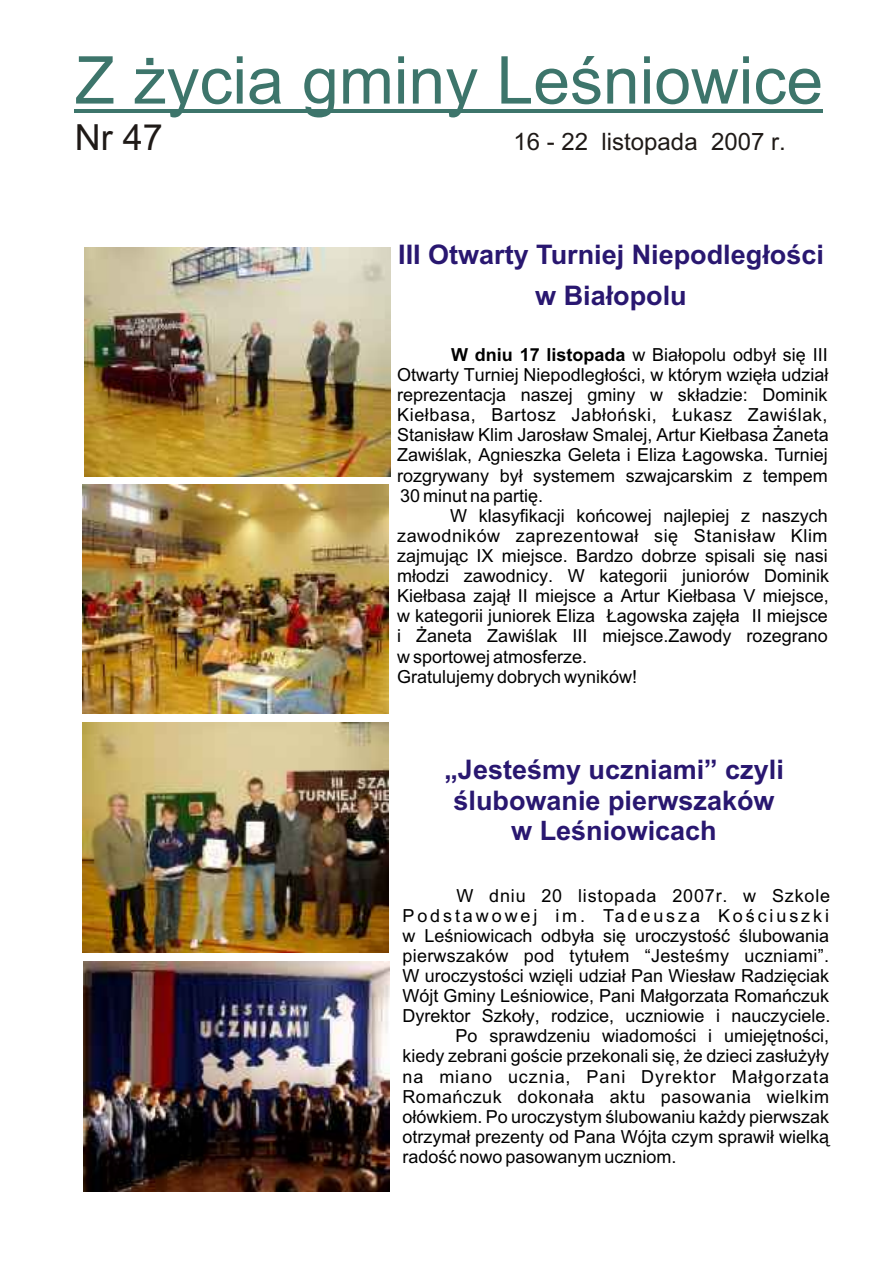
<style>
.page{position:relative;width:894px;height:1263px;background:#fff}
.page>*{position:absolute;margin:0;border:0;box-sizing:border-box;transform-origin:0 0}
.t1{font:66px "Arial CE";color:#3d756b}
.t2{font:36px "Arial CE";color:#1f1a17}
.t3{font:700 27px/30.2px "Arial CE";color:#291770;text-align:center}
.t4{font:24px "Arial CE";color:#1f1a17}
.t5{font:18px/20.1px "Arial CE";color:#000;text-align:justify}
.t6{font:18px "Arial CE";letter-spacing:.03em;color:#000}
.t7{font:18px "Arial CE";letter-spacing:.05em;color:#000}
.t8{font:18px "Arial CE";letter-spacing:.16em;color:#000}
.t9{font:18px "Arial CE";letter-spacing:.045em;color:#000}
.s1{font-weight:700}
</style>
<div class="page">
<hr style="left:75px;top:110px;width:748px;height:3px;background:#3d756b">
<img style="left:83px;top:962px;width:306px;height:229px">
<img style="left:85px;top:247px;width:306px;height:230px">
<img style="left:83px;top:484px;width:306px;height:230px">
<img style="left:83px;top:723px;width:306px;height:229px">
<h1 class="t1" style="left:75px;top:56px;width:750px">Z ¿ycia gminy Leœniowice</h1>
<h2 class="t2" style="left:75px;top:124px;width:90px">Nr 47</h2>
<h3 class="t4" style="left:513px;top:133px;width:274px">16 - 22 listopada 2007 r.</h3>
<h3 class="t3" style="left:398px;top:236px;width:427px;line-height:41.5px">III Otwarty Turniej Niepodleg³oœci w Bia³opolu</h3>
<p class="t5" style="left:397px;top:346px;width:433px;text-indent:54px"><span class="s1">W dniu 17 listopada</span> w Bia³opolu odby³ siê III Otwarty Turniej Niepodleg³oœci, w którym wziê³a udzia³ reprezentacja naszej gminy w sk³adzie: Dominik Kie³basa, Bartosz Jab³oñski, £ukasz Zawiœlak, Stanis³aw Klim Jaros³aw Smalej, Artur Kie³basa ¯aneta Zawiœlak, Agnieszka Geleta i Eliza £agowska. Turniej rozgrywany by³ systemem szwajcarskim z tempem 30 minut na partiê.</p>
<p class="t5" style="left:397px;top:507px;width:433px;text-align:left;text-indent:53px">W klasyfikacji koñcowej najlepiej z naszych zawodników zaprezentowa³ siê Stanis³aw Klim zajmuj¹c IX miejsce. Bardzo dobrze spisali siê nasi m³odzi zawodnicy. W kategorii juniorów Dominik Kie³basa zaj¹³ II miejsce a Artur Kie³basa V miejsce, w kategorii juniorek Eliza £agowska zajê³a II miejsce i ¯aneta Zawiœlak III miejsce.Zawody rozegrano w sportowej atmosferze.<br>Gratulujemy dobrych wyników!</p>
<h3 class="t3" style="left:444px;top:757px;width:341px">„Jesteœmy uczniami” czyli œlubowanie pierwszaków w Leœniowicach</h3>
<p class="t9" style="left:456px;top:888px;width:375px">W dniu 20 listopada 2007r. w Szkole</p>
<p class="t8" style="left:402px;top:909px;width:428px">Podstawowej im. Tadeusza Koœciuszki</p>
<p class="t5" style="left:402px;top:927px;width:428px">w Leœniowicach odby³a siê uroczystoœæ œlubowania</p>
<p class="t5" style="left:402px;top:947px;width:428px">pierwszaków pod tytu³em “Jesteœmy uczniami”.</p>
<p class="t5" style="left:402px;top:967px;width:428px">W uroczystoœci wziêli udzia³ Pan Wies³aw Radziêciak</p>
<p class="t5" style="left:402px;top:987px;width:428px">Wójt Gminy Leœniowice, Pani Ma³gorzata Romañczuk</p>
<p class="t5" style="left:402px;top:1008px;width:429px">Dyrektor Szko³y, rodzice, uczniowie i nauczyciele.</p>
<p class="t5" style="left:456px;top:1028px;width:375px">Po sprawdzeniu wiadomoœci i umiejêtnoœci,</p>
<p class="t5" style="left:402px;top:1048px;width:428px">kiedy zebrani goœcie przekonali siê, ¿e dzieci zas³u¿y³y</p>
<p class="t7" style="left:402px;top:1069px;width:428px">na miano ucznia, Pani Dyrektor Ma³gorzata</p>
<p class="t6" style="left:402px;top:1090px;width:428px">Romañczuk dokona³a aktu pasowania wielkim</p>
<p class="t5" style="left:402px;top:1108px;width:428px">o³ówkiem. Po uroczystym œlubowaniu ka¿dy pierwszak</p>
<p class="t5" style="left:402px;top:1128px;width:428px">otrzyma³ prezenty od Pana Wójta czym sprawi³ wielk¹</p>
<p class="t5" style="left:402px;top:1148px;width:276px">radoœæ nowo pasowanym uczniom.</p>
</div>
